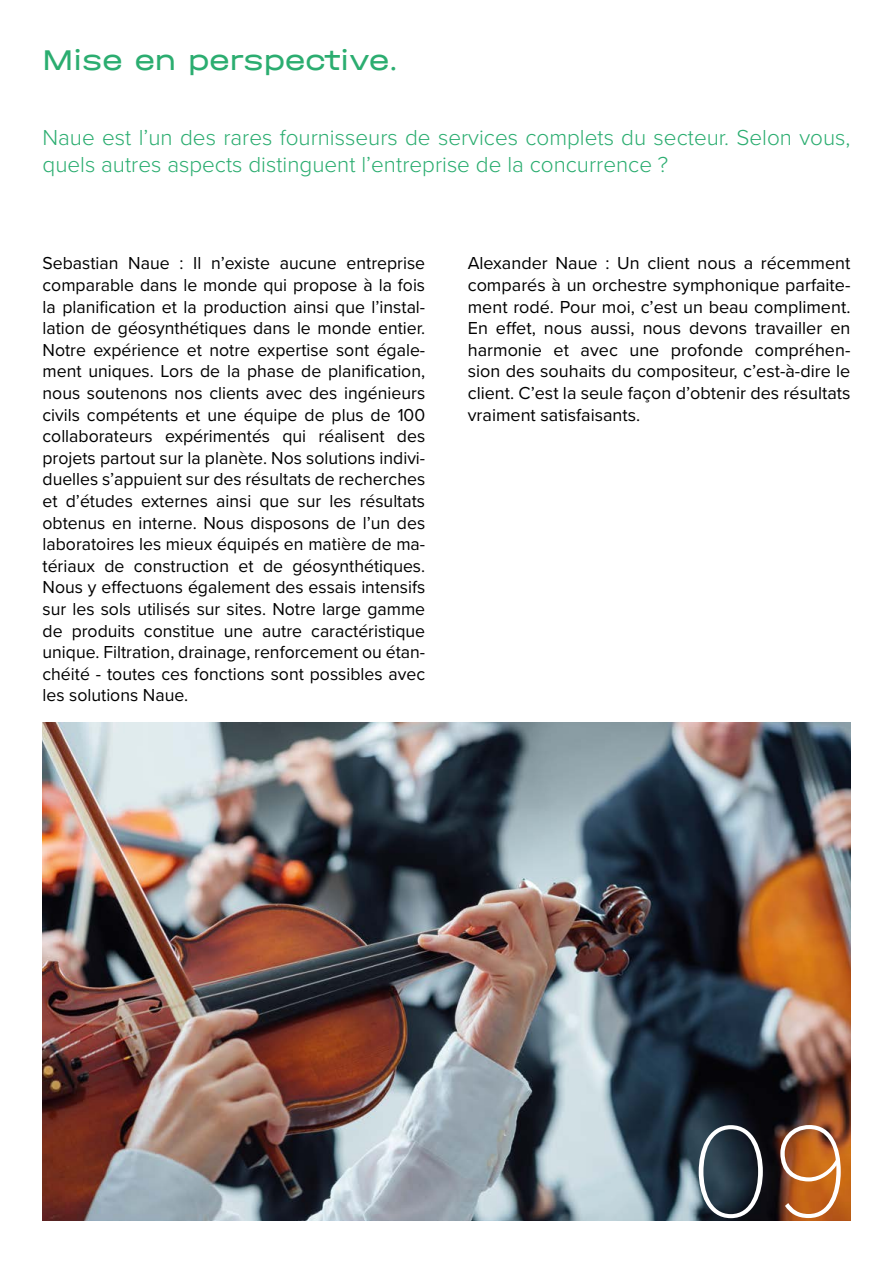
<style>
.page{position:relative;width:893px;height:1263px;background:#fff}
.page>*{position:absolute;margin:0;border:0;box-sizing:border-box;transform-origin:0 0}
.t1{font:100 135px "Proxima Nova T";color:#fff}
.t2{font:30px "Halvar Breit";color:#2bad70}
.t3{font:300 22.5px/27px "Proxima Nova";color:#2bad70}
.t4{font:18px/21.6px "Proxima Nova";color:#000;text-align:justify}
</style>
<div class="page">
<img style="left:43px;top:723px;width:807px;height:497px">
<h2 class="t2" style="left:43px;top:41px;width:357px">Mise en perspective.</h2>
<p class="t3" style="left:43px;top:123px;width:809px">Naue est l’un des rares fournisseurs de services complets du secteur. Selon vous, quels autres aspects distinguent l’entreprise de la concurrence ?</p>
<p class="t4" style="left:43px;top:252px;width:384px">Sebastian Naue : Il n’existe aucune entreprise comparable dans le monde qui propose à la fois la planification et la production ainsi que l’instal&shy;lation de géosynthétiques dans le monde entier.<br>Notre expérience et notre expertise sont égale&shy;ment uniques. Lors de la phase de planification, nous soutenons nos clients avec des ingénieurs civils compétents et une équipe de plus de 100 collaborateurs expérimentés qui réalisent des projets partout sur la planète. Nos solutions indivi&shy;duelles s’appuient sur des résultats de recherches et d’études externes ainsi que sur les résultats obtenus en interne. Nous disposons de l’un des laboratoires les mieux équipés en matière de ma&shy;tériaux de construction et de géosynthétiques.<br>Nous y effectuons également des essais intensifs sur les sols utilisés sur sites. Notre large gamme de produits constitue une autre caractéristique unique. Filtration, drainage, renforcement ou étan&shy;chéité - toutes ces fonctions sont possibles avec les solutions Naue.</p>
<p class="t4" style="left:468px;top:252px;width:384px">Alexander Naue : Un client nous a récemment comparés à un orchestre symphonique parfaite&shy;ment rodé. Pour moi, c’est un beau compliment.<br>En effet, nous aussi, nous devons travailler en harmonie et avec une profonde compréhen&shy;sion des souhaits du compositeur, c’est-à-dire le client. C’est la seule façon d’obtenir des résultats vraiment satisfaisants.</p>
<h1 class="t1" style="left:690px;top:1071px;width:161px">09</h1>
</div>
